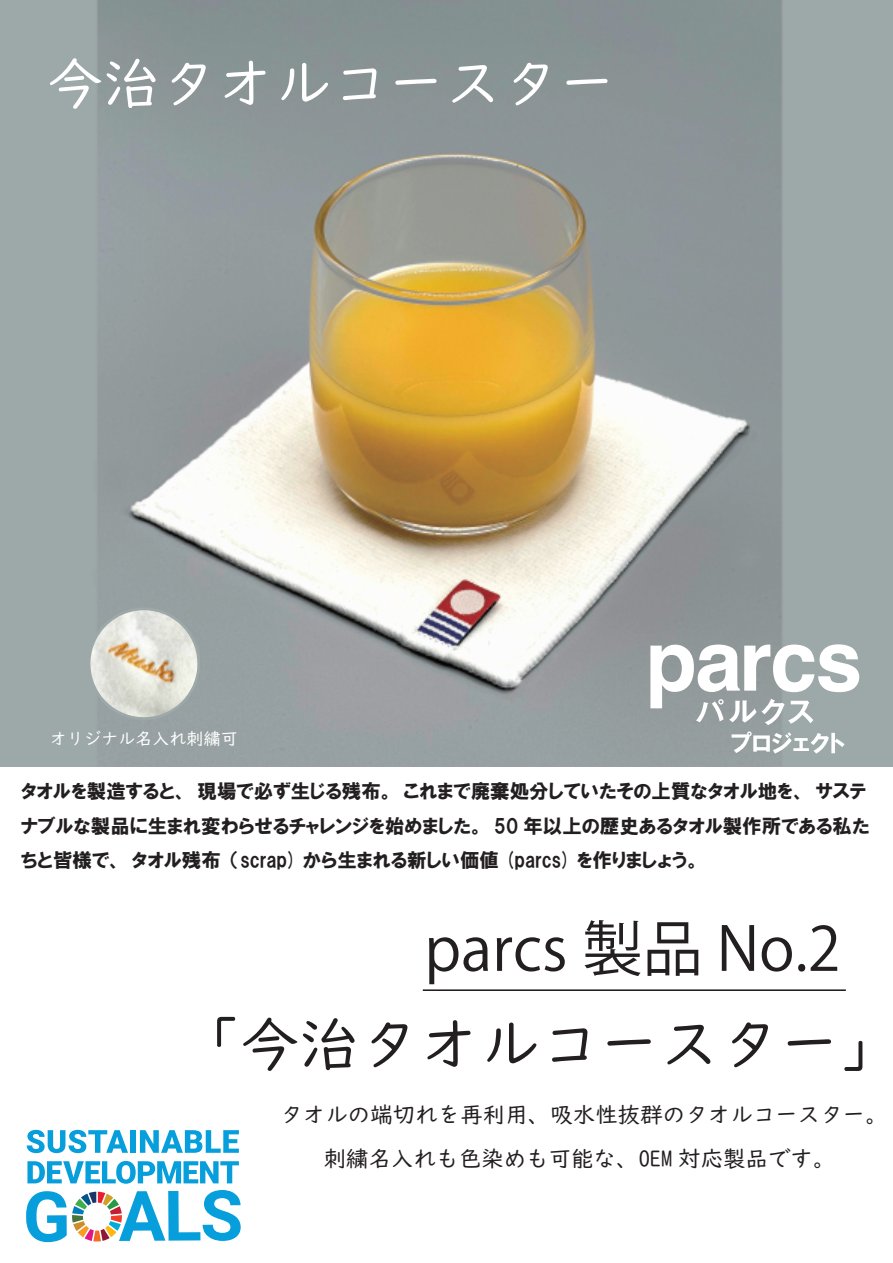
<style>
.page{position:relative;width:893px;height:1263px;background:#fff}
.page>*{position:absolute;margin:0;border:0;box-sizing:border-box;transform-origin:0 0}
.t1{font:60.15px "UD Digi Kyokasho N R";color:#231f20}
.t2{font:60.15px "Koz Go Pr 6 N";color:#231f20}
.t3{font:57px "UD Digi Kyokasho N R";color:#fff}
.t4{font:22.5px "UD Digi Kyokasho N R";color:#231f20}
.t5{font:19.5px/34.2px "HGP Soei Kakugothic UB";color:#231f20}
.t6{font:17.1px "UD Digi Kyokasho N R";color:#fff}
</style>
<div class="page">
<img style="left:0;top:0;width:893px;height:767px">
<svg style="left:650px;top:644px;width:209px;height:81px"></svg>
<svg style="left:732px;top:731px;width:113px;height:22px"></svg>
<svg style="left:85px;top:604px;width:118px;height:6px"></svg>
<img style="left:83px;top:610px;width:122px;height:115px">
<hr style="left:423px;top:989px;width:423px;height:2px;background:#231f20">
<svg style="left:26px;top:1190px;width:215px;height:52px"></svg>
<svg style="left:27px;top:1130px;width:101px;height:23px"></svg>
<div style="left:130px;top:1130px;width:6px;height:23px;background:#069edb"></div>
<svg style="left:140px;top:1130px;width:99px;height:23px"></svg>
<svg style="left:27px;top:1161px;width:212px;height:23px"></svg>
<h2 class="t3" style="left:46px;top:51px;width:571px">今治タオルコースター</h2>
<p class="t6" style="left:50px;top:729px;width:190px">オリジナル名入れ刺繍可</p>
<p class="t5" style="left:21px;top:774px;width:850px">タオルを製造すると、現場で必ず生じる残布。これまで廃棄処分していたその上質なタオル地を、サステナブルな製品に生まれ変わらせるチャレンジを始めました。 50 年以上の歴史あるタオル製作所である私たちと皆様で、タオル残布（SCRAP) から生まれる新しい価値 (PARCS) を作りましょう。</p>
<h1 class="t2" style="left:424px;top:915px;width:418px">parcs 製品 No.2</h1>
<h1 class="t1" style="left:179px;top:1010px;width:723px">「今治タオルコースター」</h1>
<p class="t4" style="left:280px;top:1102px;width:609px">タオルの端切れを再利用、吸水性抜群のタオルコースター。</p>
<p class="t4" style="left:324px;top:1146px;width:513px">刺繍名入れも色染めも可能な、OEM 対応製品です。</p>
</div>
